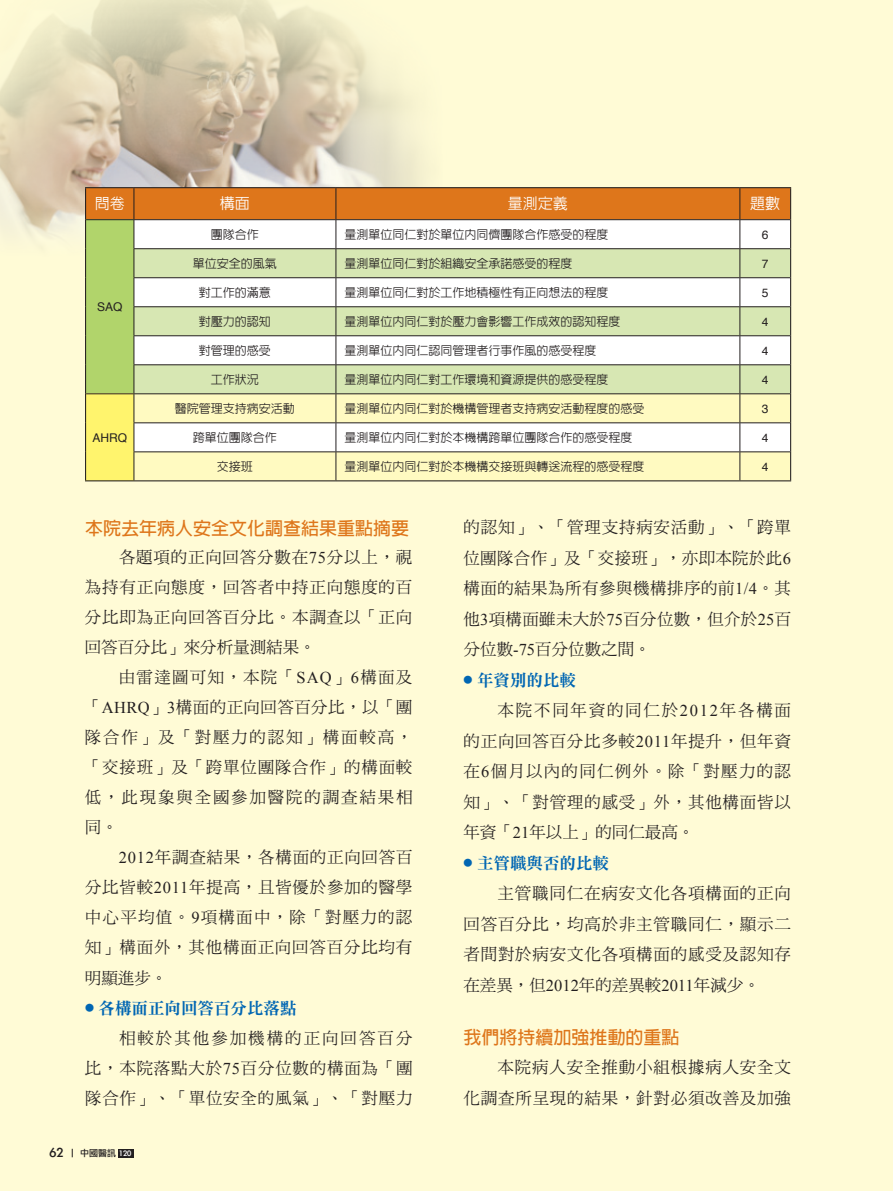
<style>
.page{position:relative;width:893px;height:1191px;background:#fffbd6}
.page>*{position:absolute;margin:0;border:0;box-sizing:border-box;transform-origin:0 0}
.t1{font:700 18px "Lin Gothic";color:#de761b}
.t2{font:16.5px/30px "DF Ming Std W5";letter-spacing:.045em;color:#231f20;text-align:justify}
.t3{font:16.5px "DF Ming Std W9";color:#0166b3}
.t4{font:500 15px "New Gothic";color:#fff}
.t5{font:500 12px "New Gothic";color:#231f20}
.t6{font:12px "Helvetica";color:#231f20}
.t7{font:9px "Li Gothic Med";color:#231f20}
.s1{font-family:"Times New Roman"}
.s2{font-size:15px}
.s3{color:#fff}
</style>
<div class="page">
<img style="left:0;top:0;width:423px;height:237px">
<hr style="left:85px;top:187px;width:49px;height:1px;background:#231f20">
<hr style="left:134px;top:187px;width:202px;height:1px;background:#231f20">
<hr style="left:336px;top:187px;width:404px;height:1px;background:#231f20">
<hr style="left:740px;top:187px;width:51px;height:1px;background:#231f20">
<hr style="left:85px;top:480px;width:49px;height:1px;background:#231f20">
<hr style="left:134px;top:480px;width:202px;height:1px;background:#231f20">
<hr style="left:336px;top:480px;width:404px;height:1px;background:#231f20">
<hr style="left:740px;top:480px;width:51px;height:1px;background:#231f20">
<svg style="left:85px;top:188px;width:706px;height:292px;background:#e5dfb6"></svg>
<div style="left:118px;top:1148px;width:15px;height:9px;background:#231f20"></div>
<p class="t4" style="left:95px;top:196px;width:31px">問卷</p>
<p class="t4" style="left:220px;top:196px;width:31px">構面</p>
<p class="t4" style="left:508px;top:196px;width:61px">量測定義</p>
<p class="t4" style="left:750px;top:196px;width:31px">題數</p>
<p class="t6" style="left:97px;top:298px;width:27px">SAQ</p>
<p class="t6" style="left:92px;top:428px;width:36px">AHRQ</p>
<p class="t5" style="left:211px;top:228px;width:49px">團隊合作</p>
<p class="t5" style="left:344px;top:228px;width:265px">量測單位同仁對於單位內同儕團隊合作感受的程度</p>
<p class="t6" style="left:762px;top:225px;width:8px">6</p>
<p class="t5" style="left:193px;top:257px;width:85px">單位安全的風氣</p>
<p class="t5" style="left:344px;top:257px;width:229px">量測單位同仁對於組織安全承諾感受的程度</p>
<p class="t6" style="left:762px;top:254px;width:8px">7</p>
<p class="t5" style="left:199px;top:286px;width:73px">對工作的滿意</p>
<p class="t5" style="left:344px;top:286px;width:265px">量測單位同仁對於工作地積極性有正向想法的程度</p>
<p class="t6" style="left:762px;top:283px;width:8px">5</p>
<p class="t5" style="left:199px;top:315px;width:73px">對壓力的認知</p>
<p class="t5" style="left:344px;top:315px;width:277px">量測單位內同仁對於壓力會影響工作成效的認知程度</p>
<p class="t6" style="left:762px;top:312px;width:8px">4</p>
<p class="t5" style="left:199px;top:344px;width:73px">對管理的感受</p>
<p class="t5" style="left:344px;top:344px;width:253px">量測單位內同仁認同管理者行事作風的感受程度</p>
<p class="t6" style="left:762px;top:341px;width:8px">4</p>
<p class="t5" style="left:211px;top:373px;width:49px">工作狀況</p>
<p class="t5" style="left:344px;top:373px;width:265px">量測單位內同仁對工作環境和資源提供的感受程度</p>
<p class="t6" style="left:762px;top:370px;width:8px">4</p>
<p class="t5" style="left:175px;top:402px;width:122px">醫院管理支持病安活動</p>
<p class="t5" style="left:344px;top:402px;width:301px">量測單位內同仁對於機構管理者支持病安活動程度的感受</p>
<p class="t6" style="left:762px;top:399px;width:8px">3</p>
<p class="t5" style="left:193px;top:431px;width:85px">跨單位團隊合作</p>
<p class="t5" style="left:344px;top:431px;width:289px">量測單位內同仁對於本機構跨單位團隊合作的感受程度</p>
<p class="t6" style="left:762px;top:428px;width:8px">4</p>
<p class="t5" style="left:217px;top:460px;width:37px">交接班</p>
<p class="t5" style="left:344px;top:460px;width:301px">量測單位內同仁對於本機構交接班與轉送流程的感受程度</p>
<p class="t6" style="left:762px;top:457px;width:8px">4</p>
<p class="t1" style="left:85px;top:519px;width:325px">本院去年病人安全文化調查結果重點摘要</p>
<p class="t2" style="left:85px;top:542px;width:329px;text-indent:34px">各題項的正向回答分數在<span class="s1">75</span>分以上，視為持有正向態度，回答者中持正向態度的百分比即為正向回答百分比。本調查以「正向回答百分比」來分析量測結果。</p>
<p class="t2" style="left:85px;top:662px;width:329px;text-indent:34px">由雷達圖可知，本院「<span class="s1">SAQ</span>」<span class="s1">6</span>構面及「<span class="s1">AHRQ</span>」<span class="s1">3</span>構面的正向回答百分比，以「團隊合作」及「對壓力的認知」構面較高，「交接班」及「跨單位團隊合作」的構面較低，此現象與全國參加醫院的調查結果相同。</p>
<p class="t2" style="left:85px;top:842px;width:329px;text-indent:34px"><span class="s1">2012</span>年調查結果，各構面的正向回答百分比皆較<span class="s1">2011</span>年提高，且皆優於參加的醫學中心平均值。<span class="s1">9</span>項構面中，除「對壓力的認知」構面外，其他構面正向回答百分比均有明顯進步。</p>
<p class="t3" style="left:85px;top:998px;width:213px"><sup>●</sup> 各構面正向回答百分比落點</p>
<p class="t2" style="left:85px;top:1022px;width:329px;text-indent:34px">相較於其他參加機構的正向回答百分比，本院落點大於<span class="s1">75</span>百分位數的構面為「團隊合作」、「單位安全的風氣」、「對壓力</p>
<p class="t7" style="left:50px;top:1148px;width:83px"><span class="s2">62</span> 中國醫訊 <span class="s3">120</span></p>
<p class="t2" style="left:463px;top:512px;width:329px;line-height:30.5px">的認知」、「管理支持病安活動」、「跨單位團隊合作」及「交接班」，亦即本院於此<span class="s1">6</span>構面的結果為所有參與機構排序的前<span class="s1">1/4</span>。其他<span class="s1">3</span>項構面雖未大於<span class="s1">75</span>百分位數，但介於<span class="s1">25</span>百分位數<span class="s1">-75</span>百分位數之間。</p>
<p class="t3" style="left:464px;top:671px;width:114px"><sup>●</sup> 年資別的比較</p>
<p class="t2" style="left:463px;top:695px;width:329px;line-height:30.5px;text-indent:34px">本院不同年資的同仁於<span class="s1">2012</span>年各構面的正向回答百分比多較<span class="s1">2011</span>年提升，但年資在<span class="s1">6</span>個月以內的同仁例外。除「對壓力的認知」、「對管理的感受」外，其他構面皆以年資「<span class="s1">21</span>年以上」的同仁最高。</p>
<p class="t3" style="left:464px;top:854px;width:147px"><sup>●</sup> 主管職與否的比較</p>
<p class="t2" style="left:463px;top:878px;width:329px;line-height:30.5px;text-indent:34px">主管職同仁在病安文化各項構面的正向回答百分比，均高於非主管職同仁，顯示二者間對於病安文化各項構面的感受及認知存在差異，但<span class="s1">2012</span>年的差異較<span class="s1">2011</span>年減少。</p>
<p class="t1" style="left:464px;top:1028px;width:217px">我們將持續加強推動的重點</p>
<p class="t2" style="left:464px;top:1051px;width:329px;line-height:30.5px;text-align:right">本院病人安全推動小組根據病人安全文<br>化調查所呈現的結果，針對必須改善及加強</p>
</div>
